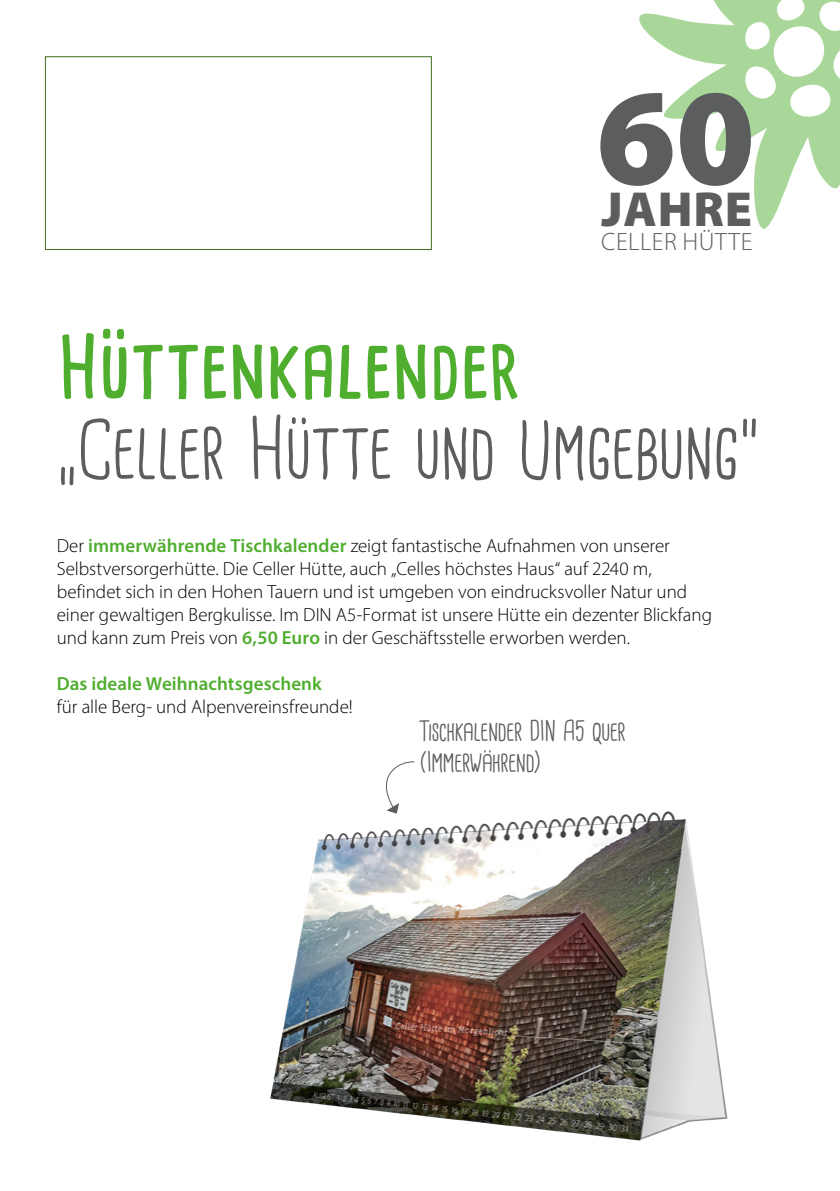
<style>
.page{position:relative;width:840px;height:1191px;background:#fff}
.page>*{position:absolute;margin:0;border:0;box-sizing:border-box;transform-origin:0 0}
.t1{font:900 138.4px "Myriad Pro";color:#5b5d5f}
.t2{font:80px "Cardenio Modern";color:#5b5d5f}
.t3{font:700 80px "Cardenio Modern";letter-spacing:.005em;color:#50ae2f}
.t4{font:900 49.4px "Myriad Pro";letter-spacing:.015em;color:#5b5d5f}
.t5{font:28px/30.6px "Cardenio Modern";letter-spacing:-.015em;color:#5b5d5f}
.t6{font:300 25.2px "Myriad Pro";letter-spacing:.02em;color:#5b5d5f}
.t7{font:300 19px/23px "Myriad Pro";letter-spacing:-.005em;color:#000}
.t8{font:600 19px "Myriad Pro";letter-spacing:.005em;color:#50ae2f}
.s1{font-weight:600;color:#50ae2f}
</style>
<div class="page">
<svg style="left:639px;top:0;width:200px;height:229px"></svg>
<div style="left:45px;top:56px;width:386px;height:194px;border:1px solid #416c1d"></div>
<img style="left:270px;top:811px;width:458px;height:330px">
<svg style="left:374px;top:761px;width:41px;height:52px"></svg>
<h1 class="t1" style="left:596px;top:45px;width:160px">60</h1>
<h3 class="t4" style="left:601px;top:176px;width:152px">JAHRE</h3>
<h3 class="t6" style="left:601px;top:226px;width:153px">CELLER HÜTTE</h3>
<h2 class="t3" style="left:57px;top:314px;width:464px">Hüttenkalender</h2>
<h2 class="t2" style="left:57px;top:403px;width:704px">„Celler Hütte und Umgebung“</h2>
<p class="t7" style="left:57px;top:533px;width:656px">Der <span class="s1">immerwährende Tischkalender</span> zeigt fantastische Aufnahmen von unserer Selbstversorgerhütte. Die Celler Hütte, auch „Celles höchstes Haus“ auf 2240 m, befindet sich in den Hohen Tauern und ist umgeben von eindrucksvoller Natur und einer gewaltigen Bergkulisse. Im DIN A5-Format ist unsere Hütte ein dezenter Blickfang und kann zum Preis von <span class="s1">6,50 Euro</span> in der Geschäftsstelle erworben werden.</p>
<p class="t8" style="left:57px;top:671px;width:266px">Das ideale Weihnachtsgeschenk</p>
<p class="t7" style="left:57px;top:694px;width:297px">für alle Berg- und Alpenvereinsfreunde!</p>
<h3 class="t5" style="left:419px;top:716px;width:208px">Tischkalender DIN A5 quer (Immerwährend)</h3>
</div>
